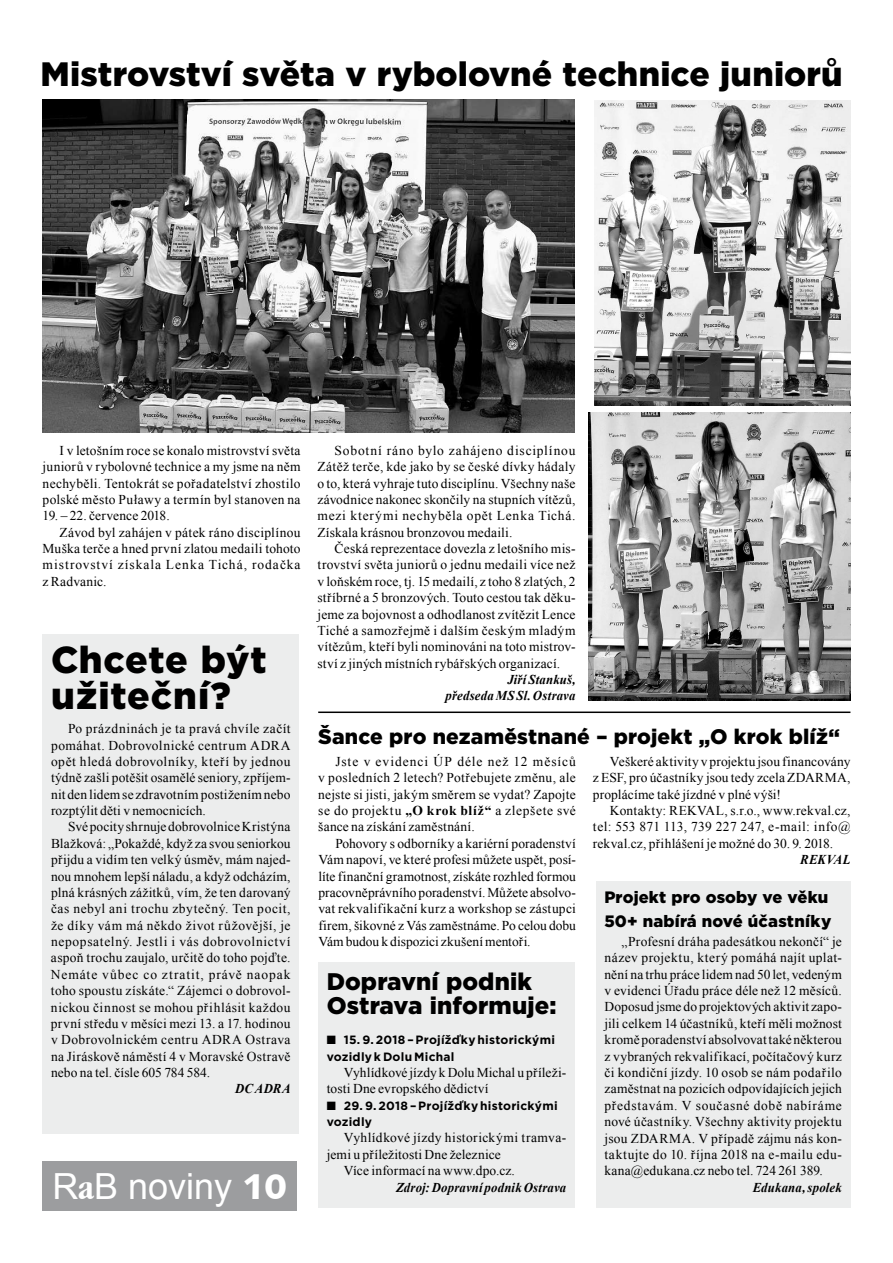
<style>
.page{position:relative;width:893px;height:1263px;background:#fff}
.page>*{position:absolute;margin:0;border:0;box-sizing:border-box;transform-origin:0 0}
.t1{font:900 37.5px/36px "Gotham";letter-spacing:.02em;color:#000}
.t2{font:36px "Arial";color:#fff}
.t3{font:900 33.75px "Gotham";color:#000}
.t4{font:900 24px/24px "Gotham";letter-spacing:.005em;color:#000}
.t5{font:900 21px "Gotham";letter-spacing:.005em;color:#000}
.t6{font:900 16.5px/24px "Gotham";letter-spacing:.01em;color:#000}
.t7{font:13.5px/16.4px "Times New Roman";letter-spacing:.015em;color:#000;text-align:justify}
.t8{font:italic 700 13.5px/16.4px "Times New Roman";letter-spacing:.015em;color:#000;text-align:right;scale:.95 1}
.t9{font:13.5px "Times New Roman";letter-spacing:.07em;color:#000}
.t10{font:700 12px/16.4px "Gotham";letter-spacing:.02em;color:#000}
.s1{font-family:"Garmd ITC Bk Cn BTCE Bold Condensed"}
.s2{font-family:"Humanst 531 Blk BTCE Black"}
.s3{font-weight:700}
.s4{font-family:"Dixieland Normal";font-weight:400}
</style>
<div class="page">
<div style="left:42px;top:1161px;width:255px;height:49px;background:#9c9d9f"></div>
<div style="left:43px;top:634px;width:256px;height:500px;background:#eceded"></div>
<div style="left:596px;top:881px;width:254px;height:327px;background:#eceded"></div>
<img style="left:594px;top:100px;width:257px;height:305px">
<img style="left:43px;top:99px;width:532px;height:333px">
<img style="left:589px;top:412px;width:261px;height:288px">
<div style="left:318px;top:962px;width:257px;height:246px;background:#eceded"></div>
<hr style="left:318px;top:711px;width:532px;height:2px;background:#000">
<h3 class="t3" style="left:40px;top:51px;width:804px">Mistrovství světa v rybolovné technice juniorů</h3>
<p class="t7" style="left:43px;top:442px;width:259px;text-indent:17px">I v letošním roce se konalo mistrovství světa juniorů v rybolovné technice a my jsme na něm nechyběli. Tentokrát se pořadatelství zhostilo polské město Puławy a termín byl stanoven na</p>
<p class="t7" style="left:43px;top:507px;width:129px">19. – 22. července 2018.</p>
<p class="t7" style="left:60px;top:524px;width:242px">Závod byl zahájen v pátek ráno disciplínou</p>
<p class="t7" style="left:43px;top:540px;width:259px">Muška terče a hned první zlatou medaili tohoto</p>
<p class="t9" style="left:43px;top:556px;width:259px">mistrovství získala Lenka Tichá, rodačka</p>
<p class="t7" style="left:43px;top:573px;width:65px">z Radvanic.</p>
<h1 class="t1" style="left:51px;top:641px;width:217px">Chcete být užiteční?</h1>
<p class="t7" style="left:51px;top:720px;width:241px;text-indent:17px">Po prázdninách je ta pravá chvíle začít pomáhat. Dobrovolnické centrum ADRA opět hledá dobrovolníky, kteří by jednou týdně zašli potěšit osamělé seniory, zpříjem&shy;nit den lidem se zdravotním postižením nebo rozptýlit děti v nemocnicích.</p>
<p class="t7" style="left:51px;top:818px;width:241px;text-indent:17px">Své pocity shrnuje dobrovolnice Kristýna Blažková: „Pokaždé, když za svou seniorkou přijdu a vidím ten velký úsměv, mám najed&shy;nou mnohem lepší náladu, a když odcházím, plná krásných zážitků, vím, že ten darovaný čas nebyl ani trochu zbytečný. Ten pocit, že díky vám má někdo život růžovější, je nepopsatelný. Jestli i vás dobrovolnictví aspoň trochu zaujalo, určitě do toho pojďte.<br>Nemáte vůbec co ztratit, právě naopak toho spoustu získáte.“ Zájemci o dobrovol&shy;nickou činnost se mohou přihlásit každou první středu v měsíci mezi 13. a 17. hodinou v Dobrovolnickém centru ADRA Ostrava na Jiráskově náměstí 4 v Moravské Ostravě nebo na tel. čísle 605 784 584.</p>
<p class="t8" style="left:235px;top:1080px;width:60px">DC ADRA</p>
<h2 class="t2" style="left:52px;top:1163px;width:236px">R<span class="s1">a</span>B noviny <span class="s2">10</span></h2>
<p class="t7" style="left:318px;top:442px;width:260px;text-indent:17px">Sobotní ráno bylo zahájeno disciplínou Zátěž terče, kde jako by se české dívky hádaly o to, která vyhraje tuto disciplínu. Všechny naše závodnice nakonec skončily na stupních vítězů, mezi kterými nechyběla opět Lenka Tichá.<br>Získala krásnou bronzovou medaili.</p>
<p class="t7" style="left:318px;top:540px;width:259px;text-indent:17px">Česká reprezentace dovezla z letošního mis&shy;trovství světa juniorů o jednu medaili více než v loňském roce, tj. 15 medailí, z toho 8 zlatých, 2 stříbrné a 5 bronzových. Touto cestou tak děku&shy;jeme za bojovnost a odhodlanost zvítězit Lence Tiché a samozřejmě i dalším českým mladým vítězům, kteří byli nominováni na toto mistrov&shy;ství z jiných místních rybářských organizací.</p>
<p class="t8" style="left:446px;top:671px;width:138px">Jiří Stankuš,<br>předseda MS Sl. Ostrava</p>
<h3 class="t5" style="left:318px;top:722px;width:523px">Šance pro nezaměstnané – projekt „O krok blíž“</h3>
<p class="t7" style="left:318px;top:753px;width:259px;text-indent:17px">Jste v evidenci ÚP déle než 12 měsíců v posledních 2 letech? Potřebujete změnu, ale nejste si jisti, jakým směrem se vydat? Zapojte se do projektu <span class="s3">„O krok blíž“</span> a zlepšete své šance na získání zaměstnání.</p>
<p class="t7" style="left:318px;top:835px;width:259px;text-indent:17px">Pohovory s odborníky a kariérní poradenství Vám napoví, ve které profesi můžete uspět, posí&shy;líte finanční gramotnost, získáte rozhled formou pracovněprávního poradenství. Můžete absolvo&shy;vat rekvalifikační kurz a workshop se zástupci firem, šikovné z Vás zaměstnáme. Po celou dobu Vám budou k dispozici zkušení mentoři.</p>
<h3 class="t4" style="left:327px;top:969px;width:231px">Dopravní podnik<br>Ostrava informuje:</h3>
<p class="t10" style="left:327px;top:1032px;width:230px"><span class="s4">Q</span> 15. 9. 2018 – Projížďky historickými vozidly k Dolu Michal</p>
<p class="t7" style="left:327px;top:1064px;width:241px;text-indent:17px">Vyhlídkové jízdy k Dolu Michal u příleži&shy;tosti Dne evropského dědictví</p>
<p class="t10" style="left:327px;top:1097px;width:232px"><span class="s4">Q</span> 29. 9. 2018 – Projížďky historickými vozidly</p>
<p class="t7" style="left:344px;top:1129px;width:224px">Vyhlídkové jízdy historickými tramva-</p>
<p class="t7" style="left:327px;top:1146px;width:176px">jemi u příležitosti Dne železnice</p>
<p class="t7" style="left:344px;top:1162px;width:173px">Více informací na www.dpo.cz.</p>
<p class="t8" style="left:396px;top:1178px;width:181px">Zdroj: Dopravní podnik Ostrava</p>
<p class="t7" style="left:593px;top:753px;width:259px;text-indent:17px">Veškeré aktivity v projektu jsou financovány z ESF, pro účastníky jsou tedy zcela ZDARMA, proplácíme také jízdné v plné výši!</p>
<p class="t7" style="left:593px;top:802px;width:259px;text-indent:17px">Kontakty: REKVAL, s.r.o., www.rekval.cz, tel: 553 871 113, 739 227 247, e-mail: info@ rekval.cz, přihlášení je možné do 30. 9. 2018.</p>
<p class="t8" style="left:800px;top:851px;width:55px">REKVAL</p>
<p class="t6" style="left:604px;top:885px;width:228px">Projekt pro osoby ve věku<br>50+ nabírá nové účastníky</p>
<p class="t7" style="left:604px;top:933px;width:239px;text-indent:17px">„Profesní dráha padesátkou nekončí“ je název projektu, který pomáhá najít uplat&shy;nění na trhu práce lidem nad 50 let, vedeným v evidenci Úřadu práce déle než 12 měsíců.<br>Doposud jsme do projektových aktivit zapo&shy;jili celkem 14 účastníků, kteří měli možnost kromě poradenství absolvovat také některou z vybraných rekvalifikací, počítačový kurz či kondiční jízdy. 10 osob se nám podařilo zaměstnat na pozicích odpovídajících jejich představám. V současné době nabíráme nové účastníky. Všechny aktivity projektu jsou ZDARMA. V případě zájmu nás kon&shy;taktujte do 10. října 2018 na e-mailu edu&shy;kana@edukana.cz nebo tel. 724 261 389.</p>
<p class="t8" style="left:753px;top:1178px;width:95px">Edukana, spolek</p>
</div>
